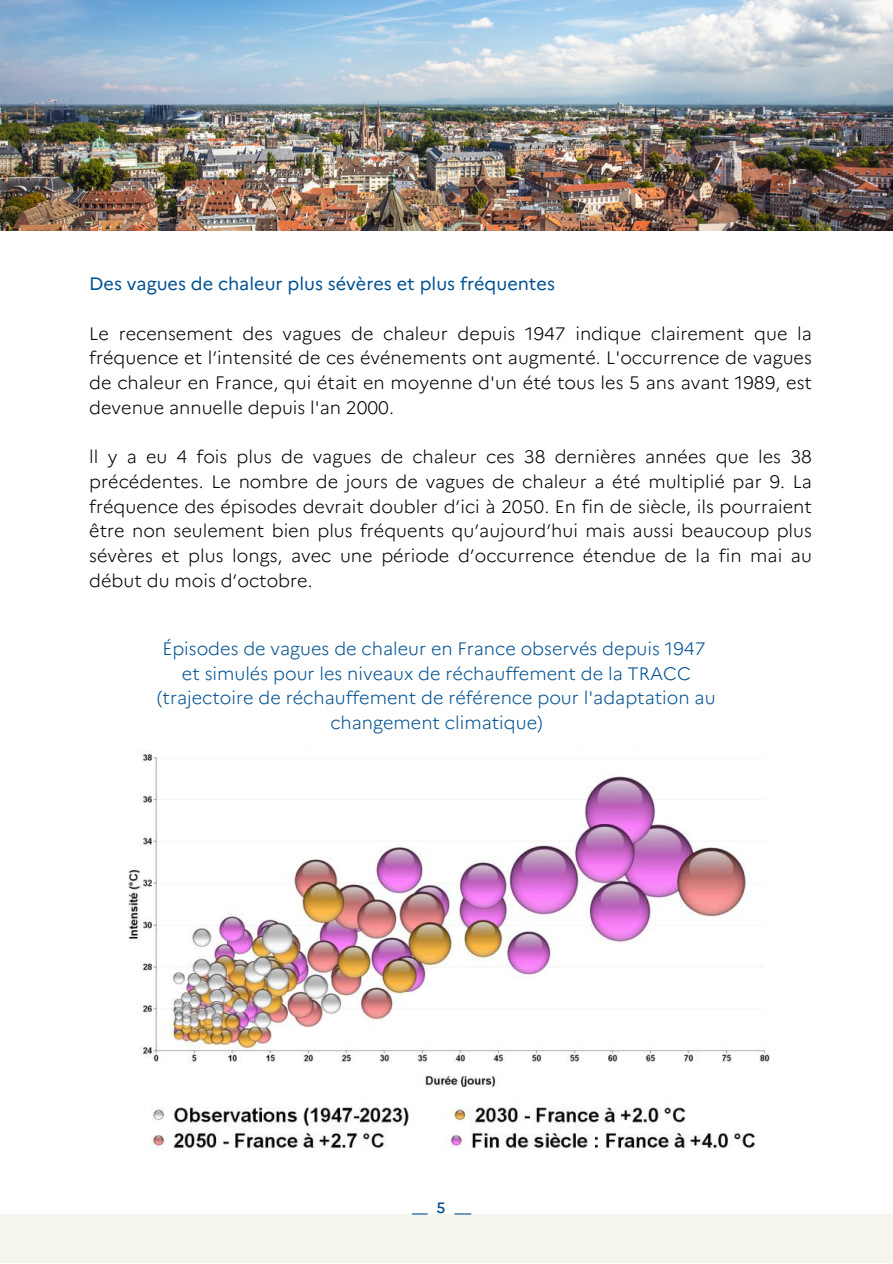
<style>
.page{position:relative;width:893px;height:1264px;background:#fff}
.page>*{position:absolute;margin:0;border:0;box-sizing:border-box;transform-origin:0 0}
.t1{font:300 18px/24.8px "Marianne";color:#000;text-align:justify}
.t2{font:300 18px/24.8px "Marianne";color:#005091;text-align:center}
.t3{font:18px "Marianne";color:#005091}
.t4{font:500 15px "Marianne";color:#005091}
</style>
<div class="page">
<img style="left:0;top:0;width:892px;height:230px">
<div style="left:0;top:1214px;width:892px;height:48px;background:#f5f5ee"></div>
<svg style="left:412px;top:1213px;width:15px;height:1px"></svg>
<svg style="left:454px;top:1213px;width:17px;height:1px"></svg>
<img style="left:128px;top:750px;width:642px;height:338px">
<img style="left:151px;top:1107px;width:604px;height:42px">
<p class="t3" style="left:89px;top:273px;width:467px">Des vagues de chaleur plus sévères et plus fréquentes</p>
<p class="t1" style="left:89px;top:321px;width:724px">Le recensement des vagues de chaleur depuis 1947 indique clairement que la fréquence et l’intensité de ces événements ont augmenté. L'occurrence de vagues de chaleur en France, qui était en moyenne d'un été tous les 5 ans avant 1989, est devenue annuelle depuis l'an 2000.</p>
<p class="t1" style="left:89px;top:444px;width:724px">ll y a eu 4 fois plus de vagues de chaleur ces 38 dernières années que les 38 précédentes. Le nombre de jours de vagues de chaleur a été multiplié par 9. La fréquence des épisodes devrait doubler d’ici à 2050. En fin de siècle, ils pourraient être non seulement bien plus fréquents qu’aujourd’hui mais aussi beaucoup plus sévères et plus longs, avec une période d’occurrence étendue de la fin mai au début du mois d’octobre.</p>
<p class="t2" style="left:157px;top:636px;width:560px">Épisodes de vagues de chaleur en France observés depuis 1947 et simulés pour les niveaux de réchauffement de la TRACC (trajectoire de réchauffement de référence pour l'adaptation au changement climatique)</p>
<p class="t4" style="left:436px;top:1198px;width:10px">5</p>
</div>
